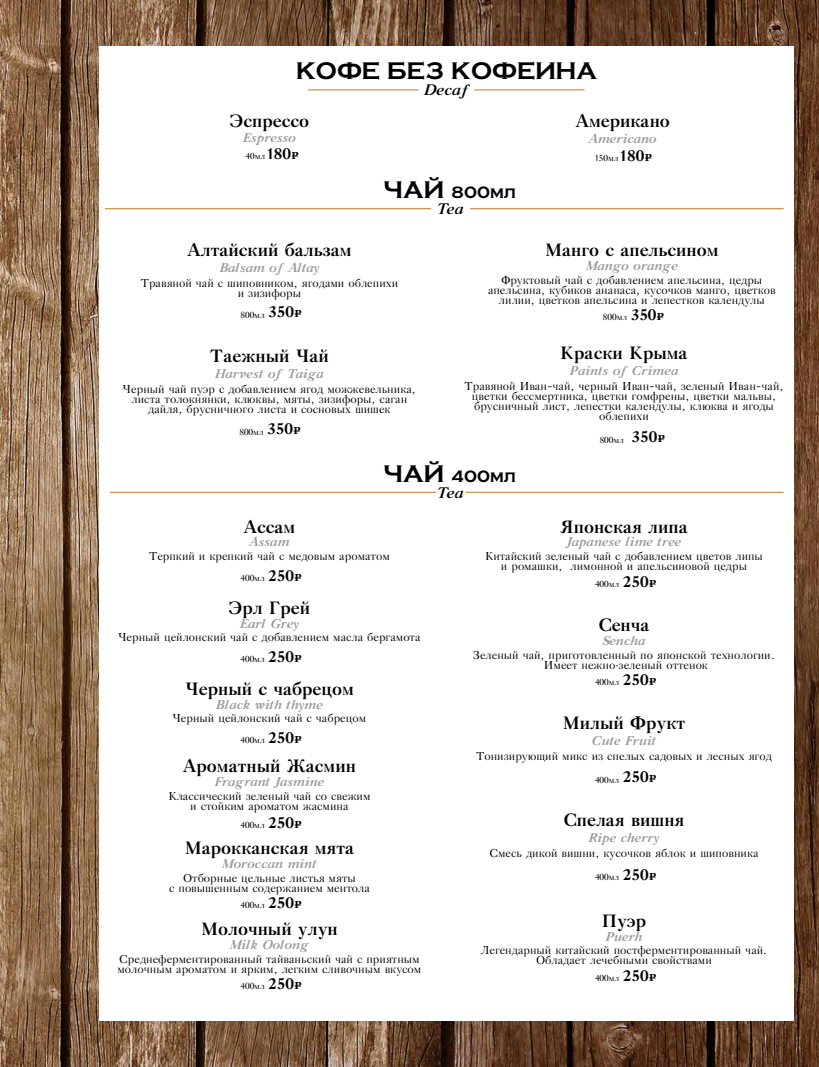
<style>
.page{position:relative;width:819px;height:1067px;background:#fff}
.page>*{position:absolute;margin:0;border:0;box-sizing:border-box;transform-origin:0 0}
.t1{font:700 23.75px "Vacansia Extended C";color:#000}
.t2{font:700 17.5px "Gazeta Titul C";color:#000}
.t3{font:700 16.25px "Vacansia Extended C";color:#000}
.t4{font:italic 700 15px "Gazeta Titul C";color:#000}
.t5{font:italic 700 12.5px "Gazeta Titul C";color:#98989c}
.t6{font:11.25px/10px "Gazeta Titul C";color:#000;text-align:center}
.t7{font:8.62px "Gazeta Titul C";color:#000}
.s1{font-weight:700;font-size:15px}
.s2{font-family:"ALS Rubl";font-size:10px}
.s3{font-size:23.75px}
.s4{font-family:"Houschka Pro";font-weight:500}
.s5{font-family:"PT Sans";font-stretch:condensed}
</style>
<div class="page">
<img style="left:0;top:0;width:819px;height:1067px">
<div style="left:99px;top:46px;width:695px;height:974px;background:#fff"></div>
<hr style="left:105px;top:208px;width:326px;height:1px;background:#d59252">
<hr style="left:470px;top:208px;width:313px;height:1px;background:#d59252">
<hr style="left:110px;top:492px;width:326px;height:1px;background:#d59252">
<hr style="left:466px;top:492px;width:317px;height:1px;background:#d59252">
<hr style="left:308px;top:89px;width:110px;height:1px;background:#d59252">
<hr style="left:474px;top:89px;width:110px;height:1px;background:#d59252">
<h1 class="t1" style="left:296px;top:58px;width:302px">КОФЕ БЕЗ КОФЕИНА</h1>
<h3 class="t4" style="left:424px;top:81px;width:46px">Decaf</h3>
<h2 class="t2" style="left:230px;top:111px;width:81px">Эспрессо</h2>
<p class="t7" style="left:245px;top:151px;width:55px">40мл<span class="s1">180</span><span class="s2">g</span></p>
<h2 class="t2" style="left:575px;top:111px;width:96px">Американо</h2>
<p class="t7" style="left:595px;top:153px;width:58px">150мл<span class="s1">180</span><span class="s2">g</span></p>
<p class="t5" style="left:243px;top:130px;width:55px">Espresso</p>
<p class="t5" style="left:588px;top:131px;width:70px">Americano</p>
<h2 class="t2" style="left:187px;top:239px;width:166px">Алтайский бальзам</h2>
<h3 class="t3" style="left:384px;top:184px;width:133px"><span class="s3">ЧАЙ</span> 800мл</h3>
<h3 class="t4" style="left:435px;top:200px;width:29px">Tea</h3>
<h2 class="t2" style="left:545px;top:239px;width:175px">Манго с апельсином</h2>
<p class="t5" style="left:219px;top:260px;width:101px">Balsam of Altay</p>
<p class="t6" style="left:141px;top:279px;width:259px">Травяной чай с шиповником, ягодами облепихи и зизифоры</p>
<p class="t7" style="left:240px;top:310px;width:63px">800мл <span class="s1">350</span><span class="s2">g</span></p>
<p class="t5" style="left:585px;top:258px;width:94px">Mango orange</p>
<p class="t6" style="left:488px;top:275px;width:289px">Фруктовый чай с добавлением апельсина, цедры апельсина, кубиков ананаса, кусочков манго, цветков лилии, цветков апельсина и лепестков календулы</p>
<p class="t7" style="left:603px;top:312px;width:63px">800мл <span class="s1">350</span><span class="s2">g</span></p>
<h2 class="t2" style="left:210px;top:345px;width:120px">Таежный Чай</h2>
<h2 class="t2" style="left:560px;top:343px;width:129px">Краски Крыма</h2>
<p class="t5" style="left:215px;top:366px;width:110px">Harvest of Taiga</p>
<p class="t6" style="left:123px;top:384px;width:294px">Черный чай пуэр с добавлением ягод можжевельника, листа толокнянки, клюквы, мяты, зизифоры, саган дайля, брусничного листа и сосновых шишек</p>
<p class="t5" style="left:569px;top:363px;width:110px">Paints of Crimea</p>
<p class="t6" style="left:464px;top:381px;width:320px">Травяной Иван<span class="s4">-</span>чай, черный Иван<span class="s4">-</span>чай, зеленый Иван<span class="s4">-</span>чай, цветки бессмертника, цветки гомфрены, цветки мальвы, брусничный лист, лепестки календулы, клюква и ягоды облепихи</p>
<p class="t7" style="left:239px;top:427px;width:63px">800мл <span class="s1">350</span><span class="s2">g</span></p>
<p class="t7" style="left:599px;top:434px;width:67px">800мл <span class="s1">350</span><span class="s2">g</span></p>
<h3 class="t3" style="left:384px;top:467px;width:133px"><span class="s3">ЧАЙ</span> 400мл</h3>
<h3 class="t4" style="left:435px;top:483px;width:29px">Tea</h3>
<h2 class="t2" style="left:243px;top:516px;width:53px">Ассам</h2>
<p class="t7" style="left:240px;top:573px;width:63px">400мл <span class="s1">250</span><span class="s2">g</span></p>
<p class="t5" style="left:249px;top:534px;width:42px">Assam</p>
<p class="t6" style="left:149px;top:551px;width:242px">Терпкий и крепкий чай с медовым ароматом</p>
<h2 class="t2" style="left:229px;top:597px;width:83px">Эрл Грей</h2>
<p class="t7" style="left:240px;top:654px;width:63px">400мл <span class="s1">250</span><span class="s2">g</span></p>
<p class="t5" style="left:240px;top:615px;width:61px">Earl Grey</p>
<p class="t6" style="left:118px;top:632px;width:303px">Черный цейлонский чай с добавлением масла бергамота</p>
<h2 class="t2" style="left:185px;top:678px;width:170px">Черный с чабрецом</h2>
<p class="t7" style="left:240px;top:735px;width:63px">400мл <span class="s1">250</span><span class="s2">g</span></p>
<p class="t5" style="left:216px;top:696px;width:108px">Black with thyme</p>
<p class="t6" style="left:173px;top:713px;width:195px">Черный цейлонский чай с чабрецом</p>
<h2 class="t2" style="left:183px;top:755px;width:174px">Ароматный Жасмин</h2>
<p class="t5" style="left:214px;top:774px;width:112px">Fragrant Jasmine</p>
<p class="t6" style="left:168px;top:791px;width:204px">Классический зеленый чай со свежим и стойким ароматом жасмина</p>
<h2 class="t2" style="left:185px;top:837px;width:171px">Марокканская мята</h2>
<p class="t7" style="left:240px;top:900px;width:63px">400мл <span class="s1">250</span><span class="s2">g</span></p>
<p class="t7" style="left:240px;top:819px;width:63px">400мл <span class="s1">250</span><span class="s2">g</span></p>
<p class="t5" style="left:222px;top:856px;width:96px">Moroccan mint</p>
<p class="t6" style="left:169px;top:873px;width:202px">Отборные цельные листья мяты<br>с повышенным содержанием ментола</p>
<h2 class="t2" style="left:201px;top:918px;width:138px">Молочный улун</h2>
<p class="t7" style="left:240px;top:981px;width:63px">400мл <span class="s1">250</span><span class="s2">g</span></p>
<p class="t5" style="left:230px;top:937px;width:81px">Milk Oolong</p>
<p class="t6" style="left:117px;top:954px;width:305px;text-align:left">Среднеферментированный тайваньский чай с приятным молочным ароматом и ярким, легким сливочным вкусом</p>
<h2 class="t2" style="left:560px;top:516px;width:129px">Японская липа</h2>
<p class="t5" style="left:566px;top:534px;width:116px">Japanese lime tree</p>
<p class="t6" style="left:485px;top:551px;width:279px">Китайский зеленый чай с добавлением цветов липы и ромашки, лимонной и апельсиновой цедры</p>
<p class="t7" style="left:595px;top:579px;width:63px">400мл <span class="s1">250</span><span class="s2">g</span></p>
<h2 class="t2" style="left:598px;top:614px;width:53px">Сенча</h2>
<p class="t5" style="left:602px;top:633px;width:45px">Sencha</p>
<p class="t6" style="left:473px;top:650px;width:303px">Зеленый чай, приготовленный по японской технологии.<br>Имеет нежно<span class="s5">-</span>зеленый оттенок</p>
<p class="t7" style="left:595px;top:677px;width:63px">400мл <span class="s1">250</span><span class="s2">g</span></p>
<h2 class="t2" style="left:562px;top:712px;width:124px">Милый Фрукт</h2>
<p class="t7" style="left:595px;top:774px;width:63px">400мл <span class="s1">250</span><span class="s2">g</span></p>
<p class="t5" style="left:591px;top:733px;width:66px">Cute Fruit</p>
<p class="t6" style="left:476px;top:751px;width:297px">Тонизирующий микс из спелых садовых и лесных ягод</p>
<h2 class="t2" style="left:563px;top:809px;width:122px">Спелая вишня</h2>
<p class="t5" style="left:588px;top:829px;width:72px">Ripe cherry</p>
<p class="t6" style="left:489px;top:848px;width:271px">Смесь дикой вишни, кусочков яблок и шиповника</p>
<p class="t7" style="left:595px;top:872px;width:63px">400мл <span class="s1">250</span><span class="s2">g</span></p>
<h2 class="t2" style="left:601px;top:910px;width:46px">Пуэр</h2>
<p class="t7" style="left:595px;top:973px;width:63px">400мл <span class="s1">250</span><span class="s2">g</span></p>
<p class="t5" style="left:605px;top:928px;width:39px">Puerh</p>
<p class="t6" style="left:480px;top:945px;width:288px">Легендарный китайский постферментированный чай.<br>Обладает лечебными свойствами</p>
</div>
